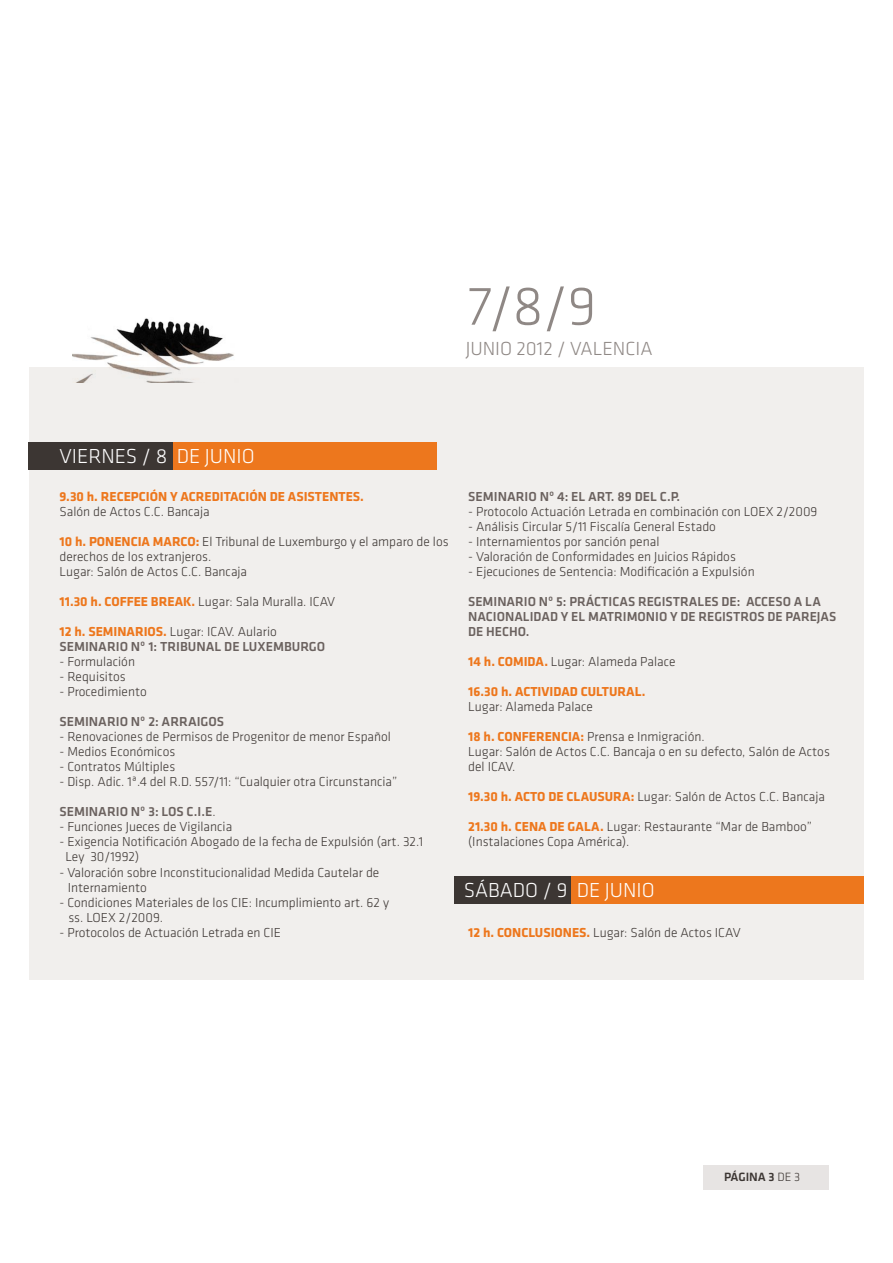
<style>
.page{position:relative;width:893px;height:1263px;background:#fff}
.page>*{position:absolute;margin:0;border:0;box-sizing:border-box;transform-origin:0 0}
.t1{font:300 56.55px "Klavika";color:#8f8885}
.t2{font:300 21px "Klavika";color:#fff}
.t3{font:300 19.65px "Klavika";color:#8f8885}
.t4{font:300 13.5px/15px "Klavika";color:#3c3633}
.t5{font:500 13.5px/15px "Klavika";color:#6b625f}
.t6{font:700 13.5px "Klavika";color:#ed771d}
.t7{font:500 12.45px "Klavika";color:#3c3633}
.s1{font-weight:700;color:#ed771d}
.s2{font-weight:300;color:#3c3633}
.s3{font-weight:300}
</style>
<div class="page">
<div style="left:703px;top:1165px;width:126px;height:25px;background:#e7e4e3"></div>
<div style="left:29px;top:367px;width:835px;height:612px;background:#f1efed"></div>
<div style="left:147px;top:442px;width:290px;height:28px;background:#ed771d"></div>
<div style="left:455px;top:876px;width:119px;height:28px;background:#3c3633"></div>
<div style="left:572px;top:876px;width:292px;height:28px;background:#ed771d"></div>
<img style="left:72px;top:318px;width:162px;height:65px">
<div style="left:28px;top:442px;width:145px;height:28px;background:#3c3633"></div>
<p class="t1" style="left:468px;top:275px;width:130px">7/8/9</p>
<p class="t3" style="left:466px;top:338px;width:188px">JUNIO 2012 / VALENCIA</p>
<p class="t2" style="left:60px;top:444px;width:197px">VIERNES / 8 DE JUNIO</p>
<p class="t6" style="left:60px;top:490px;width:306px">9.30 h. RECEPCIÓN Y ACREDITACIÓN DE ASISTENTES.</p>
<p class="t4" style="left:60px;top:505px;width:152px">Salón de Actos C.C. Bancaja</p>
<p class="t4" style="left:60px;top:535px;width:391px"><span class="s1">10 h. PONENCIA MARCO:</span> El Tribunal de Luxemburgo y el amparo de los derechos de los extranjeros.<br>Lugar: Salón de Actos C.C. Bancaja</p>
<p class="t4" style="left:60px;top:595px;width:277px"><span class="s1">11.30 h. COFFEE BREAK.</span> Lugar: Sala Muralla. ICAV</p>
<p class="t4" style="left:60px;top:625px;width:219px"><span class="s1">12 h. SEMINARIOS.</span> Lugar: ICAV. Aulario</p>
<p class="t5" style="left:60px;top:640px;width:267px">SEMINARIO Nº 1: TRIBUNAL DE LUXEMBURGO</p>
<p class="t4" style="left:60px;top:655px;width:77px">- Formulación</p>
<p class="t4" style="left:60px;top:670px;width:68px">- Requisitos</p>
<p class="t4" style="left:60px;top:685px;width:89px">- Procedimiento</p>
<p class="t5" style="left:60px;top:715px;width:166px">SEMINARIO Nº 2: ARRAIGOS</p>
<p class="t4" style="left:60px;top:730px;width:333px">- Renovaciones de Permisos de Progenitor de menor Español</p>
<p class="t4" style="left:60px;top:745px;width:117px">- Medios Económicos</p>
<p class="t4" style="left:60px;top:760px;width:117px">- Contratos Múltiples</p>
<p class="t4" style="left:60px;top:775px;width:339px">- Disp. Adic. 1ª.4 del R.D. 557/11: “Cualquier otra Circunstancia”</p>
<p class="t5" style="left:60px;top:805px;width:158px">SEMINARIO Nº 3: LOS C.I.E<span class="s2">.</span></p>
<p class="t4" style="left:60px;top:820px;width:174px">- Funciones Jueces de Vigilancia</p>
<p class="t4" style="left:65px;top:835px;width:359px;text-indent:-6px">- Exigencia Notificación Abogado de la fecha de Expulsión (art. 32.1<br>Ley 30/1992)</p>
<p class="t4" style="left:68px;top:865px;width:313px;text-indent:-8px">- Valoración sobre Inconstitucionalidad Medida Cautelar de<br>Internamiento</p>
<p class="t4" style="left:68px;top:895px;width:322px;text-indent:-9px">- Condiciones Materiales de los CIE: Incumplimiento art. 62 y ss. LOEX 2/2009.</p>
<p class="t4" style="left:60px;top:925px;width:223px">- Protocolos de Actuación Letrada en CIE</p>
<p class="t5" style="left:468px;top:490px;width:213px">SEMINARIO Nº 4: EL ART. 89 DEL C.P.</p>
<p class="t4" style="left:468px;top:505px;width:351px">- Protocolo Actuación Letrada en combinación con LOEX 2/2009</p>
<p class="t4" style="left:468px;top:520px;width:249px">- Análisis Circular 5/11 Fiscalía General Estado</p>
<p class="t4" style="left:468px;top:535px;width:193px">- Internamientos por sanción penal</p>
<p class="t4" style="left:468px;top:550px;width:269px">- Valoración de Conformidades en Juicios Rápidos</p>
<p class="t4" style="left:468px;top:565px;width:288px">- Ejecuciones de Sentencia: Modificación a Expulsión</p>
<p class="t5" style="left:468px;top:595px;width:370px">SEMINARIO Nº 5: PRÁCTICAS REGISTRALES DE: ACCESO A LA<br>NACIONALIDAD Y EL MATRIMONIO Y DE REGISTROS DE PAREJAS</p>
<p class="t5" style="left:468px;top:625px;width:63px">DE HECHO.</p>
<p class="t4" style="left:468px;top:655px;width:209px"><span class="s1">14 h. COMIDA.</span> Lugar: Alameda Palace</p>
<p class="t6" style="left:468px;top:685px;width:179px">16.30 h. ACTIVIDAD CULTURAL.</p>
<p class="t4" style="left:468px;top:700px;width:126px">Lugar: Alameda Palace</p>
<p class="t4" style="left:468px;top:730px;width:238px"><span class="s1">18 h. CONFERENCIA:</span> Prensa e Inmigración.</p>
<p class="t4" style="left:468px;top:745px;width:363px">Lugar: Salón de Actos C.C. Bancaja o en su defecto, Salón de Actos del ICAV.</p>
<p class="t4" style="left:468px;top:790px;width:358px"><span class="s1">19.30 h. ACTO DE CLAUSURA:</span> Lugar: Salón de Actos C.C. Bancaja</p>
<p class="t4" style="left:468px;top:820px;width:345px"><span class="s1">21.30 h. CENA DE GALA.</span> Lugar: Restaurante “Mar de Bamboo” (Instalaciones Copa América).</p>
<p class="t2" style="left:464px;top:878px;width:192px">SÁBADO / 9 DE JUNIO</p>
<p class="t4" style="left:468px;top:925px;width:274px"><span class="s1">12 h. CONCLUSIONES.</span> Lugar: Salón de Actos ICAV</p>
<p class="t7" style="left:724px;top:1170px;width:78px">PÁGINA 3 <span class="s3">DE 3</span></p>
</div>
